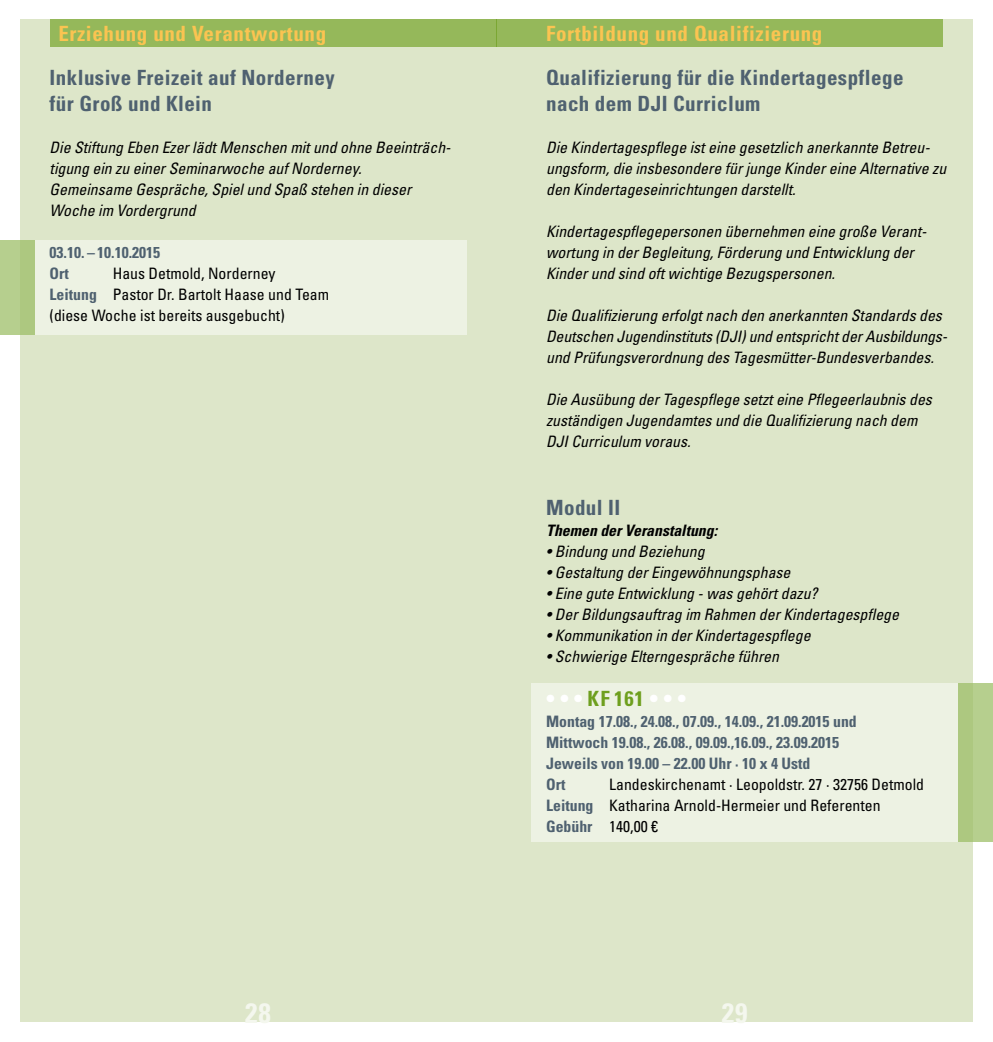
<style>
.page{position:relative;width:993px;height:1042px;background:#fff}
.page>*{position:absolute;margin:0;border:0;box-sizing:border-box;transform-origin:0 0}
.t1{font:700 condensed 28px "Univers LT Std";color:#f4f7ee}
.t2{font:700 condensed 21px/26.2px "Univers LT Std";letter-spacing:.02em;color:#4f6170}
.t3{font:700 condensed 21px "Univers LT Std";letter-spacing:.03em;color:#fbc451}
.t4{font:700 condensed 21px "Univers LT Std";color:#fff}
.t5{font:italic condensed 15.75px/21px "Univers LT Std";color:#000}
.t6{font:condensed 15.75px/21px "Univers LT Std";color:#000}
.t7{font:700 condensed 15.75px/21px "Univers LT Std";color:#4f6170}
.t8{font:italic 700 condensed 15.75px "Univers LT Std";color:#000}
.s1{font-weight:700;color:#4f6170}
.s2{color:#6e9f1e}
</style>
<div class="page">
<div style="left:20px;top:20px;width:476px;height:1002px;background:#dde6c9"></div>
<div style="left:496px;top:20px;width:476px;height:1002px;background:#dde6c9"></div>
<div style="left:20px;top:241px;width:446px;height:94px;background:#edf2e3"></div>
<div style="left:0;top:241px;width:35px;height:94px;background:linear-gradient(to bottom,#b2cc88,#b2cc88)"></div>
<div style="left:50px;top:20px;width:446px;height:27px;background:#95b85a"></div>
<div style="left:531px;top:683px;width:441px;height:159px;background:#edf2e3"></div>
<div style="left:957px;top:683px;width:35px;height:159px;background:linear-gradient(to bottom,#b2cc88,#b2cc88)"></div>
<div style="left:496px;top:20px;width:447px;height:27px;background:#95b85a"></div>
<h2 class="t3" style="left:58px;top:21px;width:269px">Erziehung und Verantwortung</h2>
<h2 class="t2" style="left:50px;top:64px;width:286px">Inklusive Freizeit auf Norderney für Groß und Klein</h2>
<p class="t5" style="left:50px;top:137px;width:402px">Die Stiftung Eben Ezer lädt Menschen mit und ohne Beeinträch&shy;tigung ein zu einer Seminarwoche auf Norderney.<br>Gemeinsame Gespräche, Spiel und Spaß stehen in dieser Woche im Vordergrund</p>
<p class="t7" style="left:50px;top:242px;width:112px">03.10. – 10.10.2015<br>Ort</p>
<p class="t6" style="left:50px;top:263px;width:281px;text-indent:63px">Haus Detmold, Norderney<br><span class="s1">Leitung</span> Pastor Dr. Bartolt Haase und Team (diese Woche ist bereits ausgebucht)</p>
<h1 class="t1" style="left:245px;top:995px;width:27px">28</h1>
<h2 class="t3" style="left:546px;top:21px;width:278px">Fortbildung und Qualifizierung</h2>
<h2 class="t2" style="left:546px;top:64px;width:359px">Qualifizierung für die Kindertagespflege nach dem DJI Curriclum</h2>
<p class="t5" style="left:546px;top:137px;width:401px">Die Kindertagespflege ist eine gesetzlich anerkannte Betreu&shy;ungsform, die insbesondere für junge Kinder eine Alternative zu den Kindertageseinrichtungen darstellt.</p>
<p class="t5" style="left:546px;top:221px;width:382px">Kindertagespflegepersonen übernehmen eine große Verant&shy;wortung in der Begleitung, Förderung und Entwicklung der<br>Kinder und sind oft wichtige Bezugspersonen.</p>
<p class="t5" style="left:546px;top:305px;width:402px">Die Qualifizierung erfolgt nach den anerkannten Standards des<br>Deutschen Jugendinstituts (DJI) und entspricht der Ausbildungs&shy;und Prüfungsverordnung des Tagesmütter-Bundesverbandes.</p>
<p class="t5" style="left:546px;top:389px;width:387px">Die Ausübung der Tagespflege setzt eine Pflegeerlaubnis des zuständigen Jugendamtes und die Qualifizierung nach dem<br>DJI Curriculum voraus.</p>
<h2 class="t2" style="left:546px;top:494px;width:76px">Modul II</h2>
<p class="t8" style="left:546px;top:521px;width:172px">Themen der Veranstaltung:</p>
<p class="t5" style="left:546px;top:541px;width:160px">• Bindung und Beziehung</p>
<p class="t5" style="left:546px;top:562px;width:246px">• Gestaltung der Eingewöhnungsphase</p>
<p class="t5" style="left:546px;top:583px;width:273px">• Eine gute Entwicklung - was gehört dazu?</p>
<p class="t5" style="left:546px;top:604px;width:354px">• Der Bildungsauftrag im Rahmen der Kindertagespflege</p>
<p class="t5" style="left:546px;top:625px;width:266px">• Kommunikation in der Kindertagespflege</p>
<p class="t5" style="left:546px;top:646px;width:234px">• Schwierige Elterngespräche führen</p>
<h2 class="t4" style="left:546px;top:686px;width:141px">• • • <span class="s2">KF 161</span> • • •</h2>
<p class="t7" style="left:546px;top:711px;width:312px">Montag 17.08., 24.08., 07.09., 14.09., 21.09.2015 und Mittwoch 19.08., 26.08., 09.09.,16.09., 23.09.2015<br>Jeweils von 19.00 – 22.00 Uhr · 10 x 4 Ustd<br>Ort</p>
<p class="t6" style="left:546px;top:774px;width:379px;text-indent:63px">Landeskirchenamt · Leopoldstr. 27 · 32756 Detmold<br><span class="s1">Leitung</span> Katharina Arnold-Hermeier und Referenten<br><span class="s1">Gebühr</span> 140,00 €</p>
<h1 class="t1" style="left:721px;top:995px;width:27px">29</h1>
</div>
